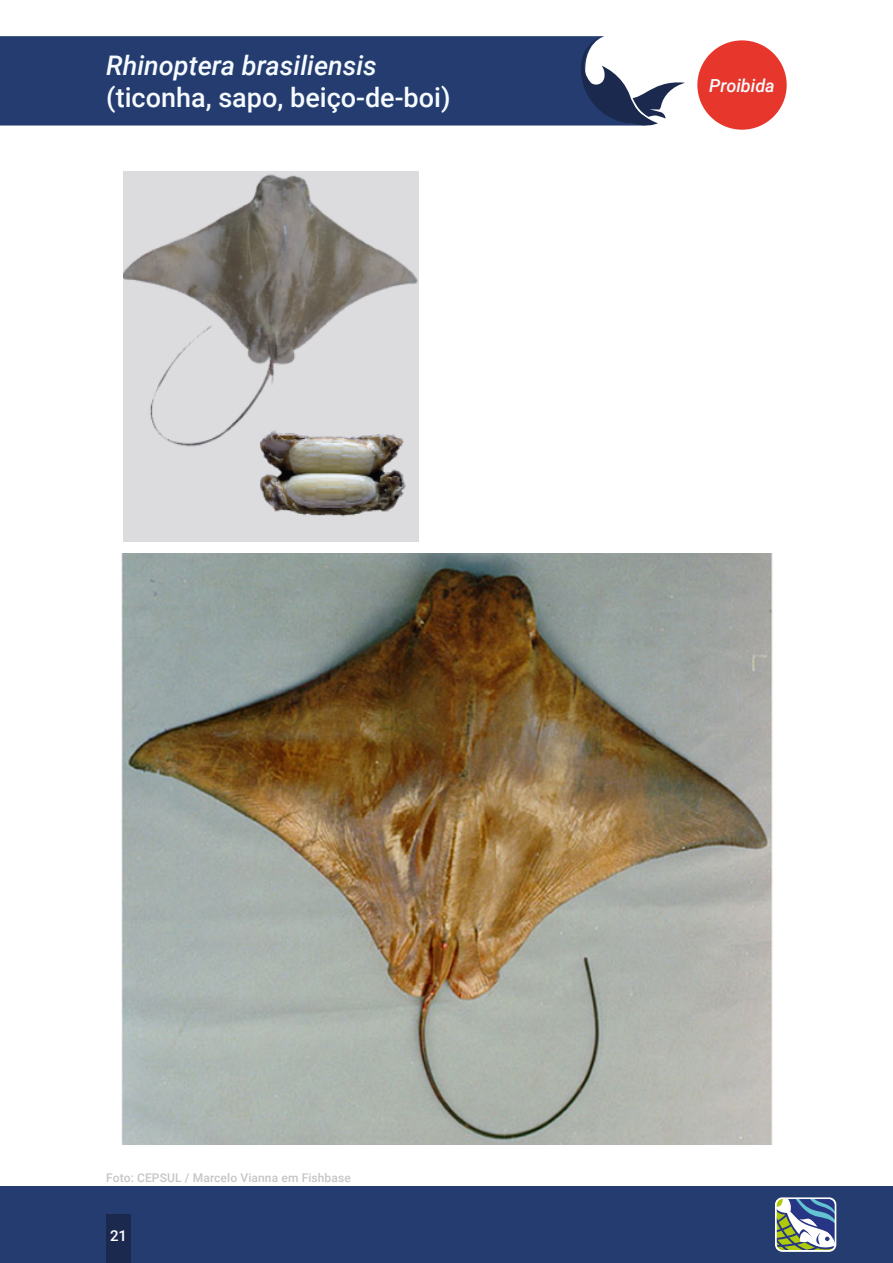
<style>
.page{position:relative;width:893px;height:1263px;background:#fff}
.page>*{position:absolute;margin:0;border:0;box-sizing:border-box;transform-origin:0 0}
.t1{font:500 27px "Roboto";color:#f5fbfe}
.t2{font:italic 500 27px "Roboto";color:#f5fbfe}
.t3{font:italic 500 18px "Roboto";color:#f5fbfe}
.t4{font:500 15px "Roboto";color:#fff}
.t5{font:500 12px "Roboto";letter-spacing:.01em;color:#c6c6c6}
</style>
<div class="page">
<img style="left:121px;top:554px;width:652px;height:591px">
<div style="left:0;top:1186px;width:893px;height:77px;background:#253c70"></div>
<div style="left:0;top:36px;width:579px;height:90px;background:#253c70"></div>
<svg style="left:579px;top:36px;width:106px;height:90px"></svg>
<div style="left:697px;top:40px;width:90px;height:90px;background:#e7362c;border-radius:50%"></div>
<div style="left:106px;top:1214px;width:25px;height:49px;background:#1a294d"></div>
<img style="left:124px;top:171px;width:295px;height:370px">
<svg style="left:775px;top:1197px;width:62px;height:55px;background:#8c9ea2"></svg>
<h1 class="t2" style="left:106px;top:46px;width:272px">Rhinoptera brasiliensis</h1>
<h1 class="t1" style="left:106px;top:79px;width:346px">(ticonha, sapo, beiço-de-boi)</h1>
<h2 class="t3" style="left:709px;top:73px;width:67px">Proibida</h2>
<p class="t5" style="left:106px;top:1169px;width:246px">Foto: CEPSUL / Marcelo Vianna em Fishbase</p>
<p class="t4" style="left:110px;top:1225px;width:19px">21</p>
</div>
